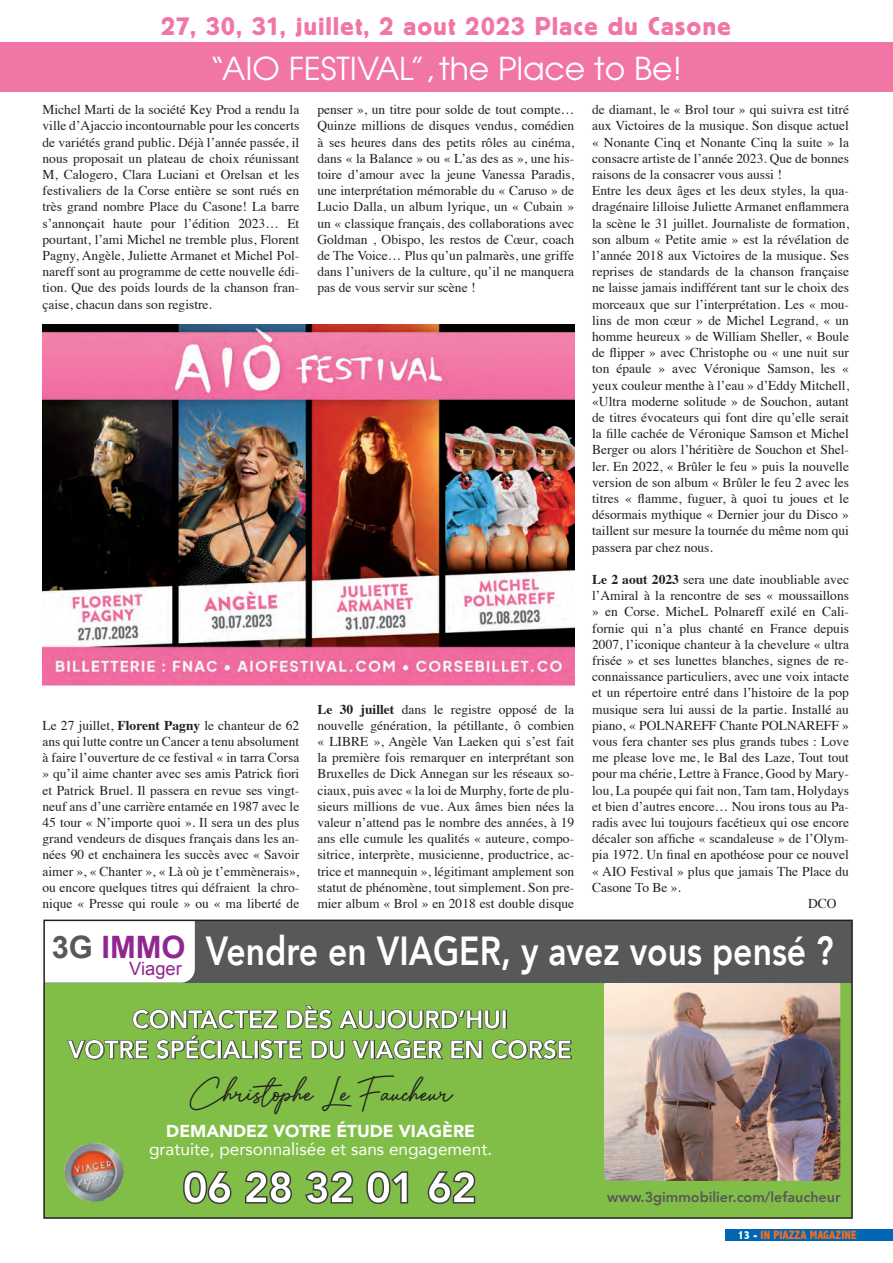
<style>
.page{position:relative;width:893px;height:1263px;background:#fff}
.page>*{position:absolute;margin:0;border:0;box-sizing:border-box;transform-origin:0 0}
.t1{font:49.35px "Handswell Personal Use";color:#231f20}
.t2{font:800 40.5px "Avenir";color:#fff;scale:.83 1}
.t3{font:31.5px "Avant Garde";color:#fff}
.t4{font:700 30.9px "Arial";color:#90268f}
.t5{font:25.5px "Block BE";letter-spacing:.06em;color:#f176a6}
.t6{font:17.25px/18px "Avenir";color:#fff;text-align:center}
.t7{font:800 14.4px "Avenir";color:#57585a}
.t8{font:13.5px/16.2px "Times";color:#231f20;text-align:justify}
.t9{font:800 condensed 12px "Abadi";color:#f36e21}
.s1{font-weight:700}
.s2{color:#57585a}
.s3{font-weight:900}
.s4{color:#fff}
</style>
<div class="page">
<div style="left:0;top:42px;width:893px;height:50px;background:#f176a6"></div>
<div style="left:725px;top:1229px;width:168px;height:11px;background:#0166b3"></div>
<div style="left:44px;top:920px;width:808px;height:298px;background:#81be48"></div>
<img style="left:604px;top:982px;width:236px;height:199px">
<div style="left:44px;top:920px;width:808px;height:62px;background:#57585a"></div>
<svg style="left:183px;top:1171px;width:48px;height:33px"></svg>
<svg style="left:245px;top:1171px;width:47px;height:33px"></svg>
<svg style="left:305px;top:1171px;width:48px;height:33px"></svg>
<svg style="left:366px;top:1171px;width:42px;height:33px"></svg>
<svg style="left:428px;top:1171px;width:47px;height:33px"></svg>
<div style="left:46px;top:922px;width:149px;height:60px;background:#fff"></div>
<svg style="left:133px;top:1009px;width:145px;height:20px"></svg>
<svg style="left:286px;top:1005px;width:46px;height:24px"></svg>
<svg style="left:339px;top:1009px;width:168px;height:20px"></svg>
<svg style="left:67px;top:1039px;width:82px;height:20px"></svg>
<svg style="left:156px;top:1035px;width:146px;height:24px"></svg>
<svg style="left:311px;top:1040px;width:34px;height:19px"></svg>
<svg style="left:352px;top:1039px;width:91px;height:20px"></svg>
<svg style="left:451px;top:1040px;width:32px;height:19px"></svg>
<svg style="left:491px;top:1039px;width:81px;height:20px"></svg>
<img style="left:64px;top:1142px;width:60px;height:61px">
<div style="left:43px;top:919px;width:810px;height:300px;border:2px solid #231f20"></div>
<img style="left:43px;top:324px;width:531px;height:361px">
<p class="t5" style="left:162px;top:12px;width:571px">27, 30, 31, juillet, 2 aout 2023 Place du Casone</p>
<p class="t3" style="left:209px;top:49px;width:474px">“AIO FESTIVAL”, the Place to Be!</p>
<p class="t8" style="left:43px;top:100px;width:258px">Michel Marti de la société Key Prod a rendu la ville d’Ajaccio incontournable pour les concerts de variétés grand public. Déjà l’année passée, il nous proposait un plateau de choix réunissant M, Calogero, Clara Luciani et Orelsan et les festivaliers de la Corse entière se sont rués en très grand nombre Place du Casone! La barre s’annonçait haute pour l’édition 2023… Et pourtant, l’ami Michel ne tremble plus, Florent Pagny, Angèle, Juliette Armanet et Michel Pol&shy;nareff sont au programme de cette nouvelle édi&shy;tion. Que des poids lourds de la chanson fran&shy;çaise, chacun dans son registre.</p>
<p class="t8" style="left:317px;top:100px;width:258px">penser », un titre pour solde de tout compte… Quinze millions de disques vendus, comédien à ses heures dans des petits rôles au cinéma, dans « la Balance » ou « L’as des as », une his&shy;toire d’amour avec la jeune Vanessa Paradis, une interprétation mémorable du « Caruso » de Lucio Dalla, un album lyrique, un « Cubain » un « classique français, des collaborations avec Goldman , Obispo, les restos de Cœur, coach de The Voice… Plus qu’un palmarès, une griffe dans l’univers de la culture, qu’il ne manquera pas de vous servir sur scène !</p>
<p class="t8" style="left:43px;top:716px;width:258px">Le 27 juillet, <span class="s1">Florent Pagny</span> le chanteur de 62 ans qui lutte contre un Cancer a tenu absolument à faire l’ouverture de ce festival « in tarra Corsa » qu’il aime chanter avec ses amis Patrick fiori et Patrick Bruel. Il passera en revue ses vingt&shy;neuf ans d’une carrière entamée en 1987 avec le 45 tour « N’importe quoi ». Il sera un des plus grand vendeurs de disques français dans les an&shy;nées 90 et enchainera les succès avec « Savoir aimer », « Chanter », « Là où je t’emmènerais», ou encore quelques titres qui défraient la chro&shy;nique « Presse qui roule » ou « ma liberté de</p>
<p class="t8" style="left:317px;top:700px;width:258px"><span class="s1">Le 30 juillet</span> dans le registre opposé de la nouvelle génération, la pétillante, ô combien « LIBRE », Angèle Van Laeken qui s’est fait la première fois remarquer en interprétant son Bruxelles de Dick Annegan sur les réseaux so&shy;ciaux, puis avec « la loi de Murphy, forte de plu&shy;sieurs millions de vue. Aux âmes bien nées la valeur n’attend pas le nombre des années, à 19 ans elle cumule les qualités « auteure, compo&shy;sitrice, interprète, musicienne, productrice, ac&shy;trice et mannequin », légitimant amplement son statut de phénomène, tout simplement. Son pre&shy;mier album « Brol » en 2018 est double disque</p>
<p class="t8" style="left:592px;top:100px;width:258px">de diamant, le « Brol tour » qui suivra est titré aux Victoires de la musique. Son disque actuel « Nonante Cinq et Nonante Cinq la suite » la consacre artiste de l’année 2023. Que de bonnes raisons de la consacrer vous aussi !</p>
<p class="t8" style="left:592px;top:181px;width:258px">Entre les deux âges et les deux styles, la qua&shy;dragénaire lilloise Juliette Armanet enflammera la scène le 31 juillet. Journaliste de formation, son album « Petite amie » est la révélation de l’année 2018 aux Victoires de la musique. Ses reprises de standards de la chanson française ne laisse jamais indifférent tant sur le choix des morceaux que sur l’interprétation. Les « mou&shy;lins de mon cœur » de Michel Legrand, « un homme heureux » de William Sheller, « Boule de flipper » avec Christophe ou « une nuit sur ton épaule » avec Véronique Samson, les « yeux couleur menthe à l’eau » d’Eddy Mitchell, «Ultra moderne solitude » de Souchon, autant de titres évocateurs qui font dire qu’elle serait la fille cachée de Véronique Samson et Michel Berger ou alors l’héritière de Souchon et Shel&shy;ler. En 2022, « Brûler le feu » puis la nouvelle version de son album « Brûler le feu 2 avec les titres « flamme, fuguer, à quoi tu joues et le désormais mythique « Dernier jour du Disco » taillent sur mesure la tournée du même nom qui passera par chez nous.</p>
<p class="t8" style="left:592px;top:570px;width:258px"><span class="s1">Le 2 aout 2023</span> sera une date inoubliable avec l’Amiral à la rencontre de ses « moussaillons » en Corse. MicheL Polnareff exilé en Cali&shy;fornie qui n’a plus chanté en France depuis 2007, l’iconique chanteur à la chevelure « ultra frisée » et ses lunettes blanches, signes de re&shy;connaissance particuliers, avec une voix intacte et un répertoire entré dans l’histoire de la pop musique sera lui aussi de la partie. Installé au piano, « POLNAREFF Chante POLNAREFF » vous fera chanter ses plus grands tubes : Love me please love me, le Bal des Laze, Tout tout pour ma chérie, Lettre à France, Good by Mary&shy;lou, La poupée qui fait non, Tam tam, Holydays et bien d’autres encore… Nou irons tous au Pa&shy;radis avec lui toujours facétieux qui ose encore décaler son affiche « scandaleuse » de l’Olym&shy;pia 1972. Un final en apothéose pour ce nouvel « AIO Festival » plus que jamais The Place du Casone To Be ».</p>
<p class="t8" style="left:808px;top:894px;width:30px">DCO</p>
<p class="t2" style="left:129px;top:919px;width:850px"><sub>Viager</sub> Vendre en VIAGER, y avez vous pensé ?</p>
<p class="t4" style="left:52px;top:927px;width:135px"><span class="s2">3G</span> IMMO</p>
<p class="t1" style="left:190px;top:1066px;width:263px">Christophe Le Faucheur</p>
<p class="t6" style="left:149px;top:1121px;width:345px"><span class="s3">DEMANDEZ VOTRE ÉTUDE VIAGÈRE </span>gratuite, personnalisée et sans engagement.</p>
<p class="t7" style="left:607px;top:1185px;width:235px">www.3gimmobilier.com/lefaucheur</p>
<p class="t9" style="left:738px;top:1228px;width:120px"><span class="s4">13 -</span> IN PIAZZA MAGAZINE</p>
</div>
